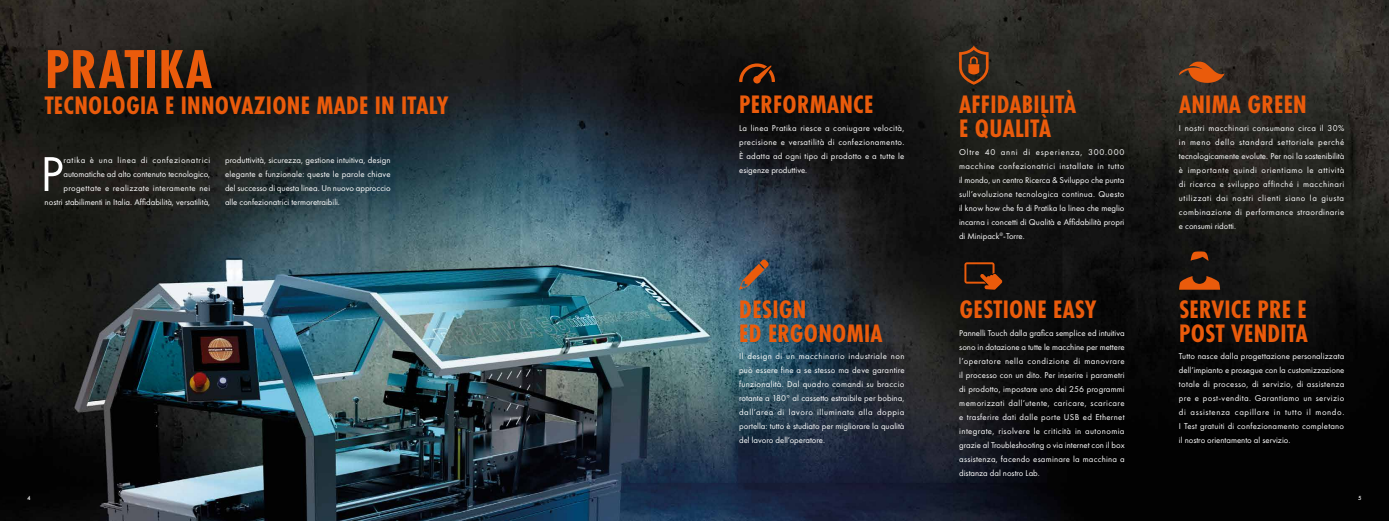
<style>
.page{position:relative;width:1389px;height:521px;background:#fff}
.page>*{position:absolute;margin:0;border:0;box-sizing:border-box;transform-origin:0 0}
.t1{font:700 56.88px "Futura PT Cond";letter-spacing:.01em;color:#ea5b0b}
.t2{font:50.75px "Futura PT";color:#fff}
.t3{font:700 26.25px/24.5px "Futura PT Cond";letter-spacing:.01em;color:#ea5b0b}
.t4{font:8.75px/14px "Futura PT";color:#fff;text-align:justify}
.t5{font:500 6.12px "Futura PT";color:#fff}
</style>
<div class="page">
<img style="left:0;top:0;width:1389px;height:521px">
<svg style="left:739px;top:259px;width:30px;height:31px"></svg>
<svg style="left:739px;top:63px;width:36px;height:20px"></svg>
<svg style="left:964px;top:262px;width:38px;height:28px"></svg>
<svg style="left:1191px;top:251px;width:17px;height:10px"></svg>
<svg style="left:1179px;top:276px;width:41px;height:14px"></svg>
<svg style="left:959px;top:46px;width:30px;height:39px"></svg>
<svg style="left:1179px;top:61px;width:46px;height:23px"></svg>
<h1 class="t1" style="left:45px;top:36px;width:169px">PRATIKA</h1>
<h3 class="t3" style="left:45px;top:93px;width:405px">TECNOLOGIA E INNOVAZIONE MADE IN ITALY</h3>
<p class="t4" style="left:45px;top:153px;width:167px;text-align:right">ratika è una linea di confezionatrici automatiche ad alto contenuto tecnologico, progettate e realizzate interamente nei nostri stabilimenti in Italia. Affidabilità, versatilità,</p>
<p class="t4" style="left:225px;top:153px;width:167px">produttività, sicurezza, gestione intuitiva, design elegante e funzionale: queste le parole chiave del successo di questa linea. Un nuovo approccio alle confezionatrici termoretraibili.</p>
<h2 class="t2" style="left:40px;top:144px;width:25px">P</h2>
<h3 class="t3" style="left:739px;top:92px;width:136px">PERFORMANCE</h3>
<p class="t4" style="left:739px;top:121px;width:167px">La linea Pratika riesce a coniugare velocità, precisione e versatilità di confezionamento.<br>È adatta ad ogni tipo di prodotto e a tutte le esigenze produttive.</p>
<h3 class="t3" style="left:739px;top:297px;width:145px">DESIGN<br>ED ERGONOMIA</h3>
<p class="t4" style="left:739px;top:349px;width:167px">Il design di un macchinario industriale non può essere fine a se stesso ma deve garantire funzionalità. Dal quadro comandi su braccio rotante a 180° al cassetto estraibile per bobina, dall’area di lavoro illuminata alla doppia portella: tutto è studiato per migliorare la qualità del lavoro dell’operatore.</p>
<h3 class="t3" style="left:959px;top:92px;width:118px">AFFIDABILITÀ<br>E QUALITÀ</h3>
<p class="t4" style="left:959px;top:145px;width:167px">Oltre 40 anni di esperienza, 300.000 macchine confezionatrici installate in tutto il mondo, un centro Ricerca &amp; Sviluppo che punta sull’evoluzione tecnologica continua. Questo il know how che fa di Pratika la linea che meglio incarna i concetti di Qualità e Affidabilità propri di Minipack<sup>@</sup>-Torre.</p>
<h3 class="t3" style="left:959px;top:297px;width:139px">GESTIONE EASY</h3>
<p class="t4" style="left:959px;top:326px;width:167px">Pannelli Touch dalla grafica semplice ed intuitiva sono in dotazione a tutte le macchine per mettere l’operatore nella condizione di manovrare il processo con un dito. Per inserire i parametri di prodotto, impostare uno dei 256 programmi memorizzati dall’utente, caricare, scaricare e trasferire dati dalle porte USB ed Ethernet integrate, risolvere le criticità in autonomia grazie al Troubleshooting o via internet con il box assistenza, facendo esaminare la macchina a distanza dal nostro Lab.</p>
<h3 class="t3" style="left:1179px;top:92px;width:129px">ANIMA GREEN</h3>
<p class="t4" style="left:1179px;top:121px;width:167px">I nostri macchinari consumano circa il 30% in meno dello standard settoriale perché tecnologicamente evolute. Per noi la sostenibilità è importante quindi orientiamo le attività di ricerca e sviluppo affinché i macchinari utilizzati dai nostri clienti siano la giusta combinazione di performance straordinarie e consumi ridotti.</p>
<h3 class="t3" style="left:1179px;top:297px;width:130px">SERVICE PRE E<br>POST VENDITA</h3>
<p class="t4" style="left:1179px;top:349px;width:167px">Tutto nasce dalla progettazione personalizzata dell’impianto e prosegue con la customizzazione totale di processo, di servizio, di assistenza pre e post-vendita. Garantiamo un servizio di assistenza capillare in tutto il mondo.<br>I Test gratuiti di confezionamento completano il nostro orientamento al servizio.</p>
<p class="t5" style="left:27px;top:494px;width:5px">4</p>
<p class="t5" style="left:1358px;top:494px;width:5px">5</p>
</div>
